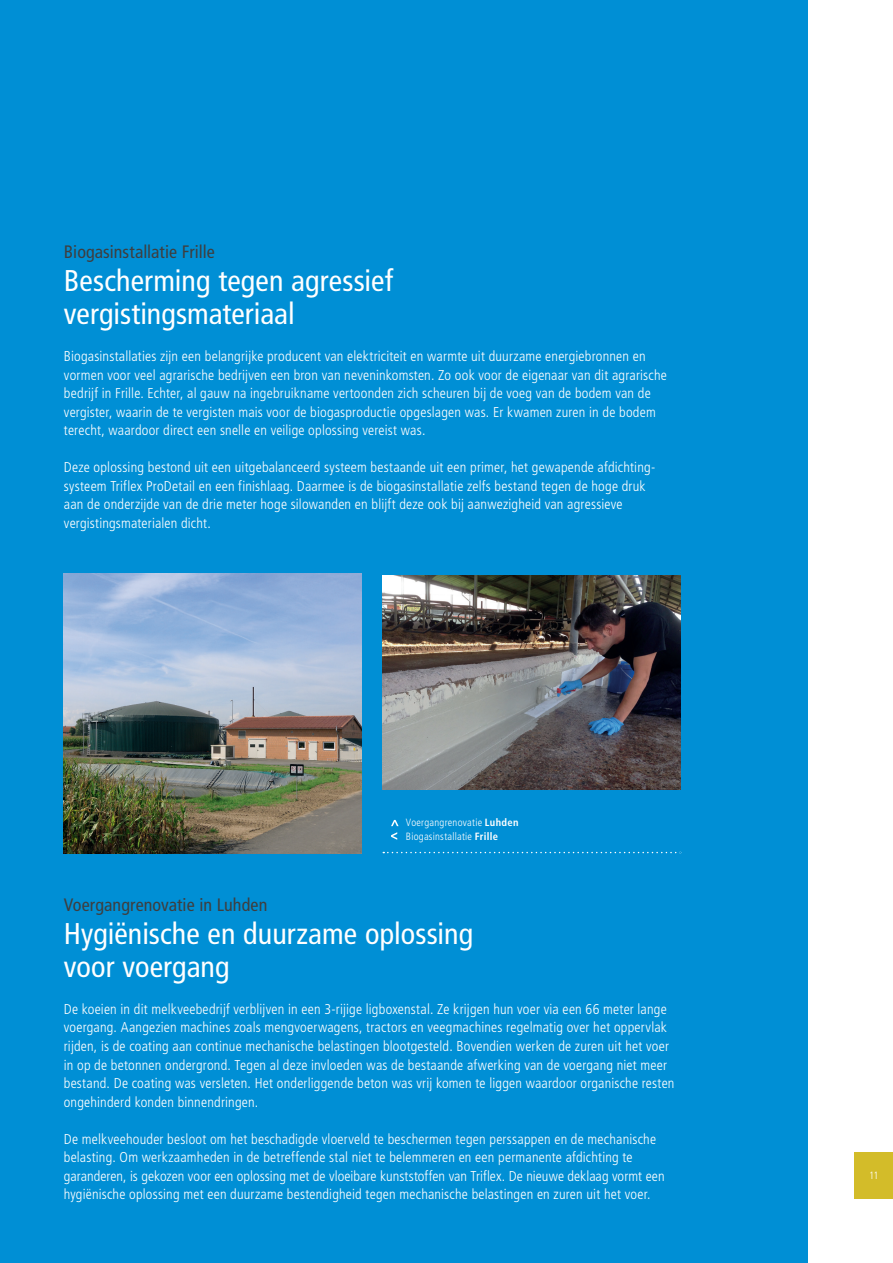
<style>
.page{position:relative;width:893px;height:1263px;background:#fff}
.page>*{position:absolute;margin:0;border:0;box-sizing:border-box;transform-origin:0 0}
.KOP_20PT_-_S{font:condensed 30px/33px "Frutiger LT Pro";letter-spacing:.005em;color:#fff}
.BOVENKOP_-_S{font:condensed 18px "Frutiger LT Pro";letter-spacing:.005em;color:#3e3e3f}
.PLATTE_TEKST{font:300 condensed 14.25px/18.6px "Frutiger LT Pro";letter-spacing:.015em;color:#fff}
.FOTOCREDIT{font:300 condensed 10.5px "Frutiger LT Pro";letter-spacing:.025em;color:#fff}
.s1{font-weight:700}
</style>
<div class="page">
<div style="left:0;top:0;width:808px;height:1263px;background:#008fd5"></div>
<img style="left:64px;top:574px;width:298px;height:279px">
<img style="left:383px;top:576px;width:297px;height:214px">
<svg style="left:383px;top:819px;width:298px;height:34px"></svg>
<div style="left:855px;top:1152px;width:38px;height:47px;background:#d3bc29"></div>
<p class="BOVENKOP_-_S" style="left:64px;top:241px;width:152px">Biogasinstallatie Frille</p>
<p class="KOP_20PT_-_S" style="left:64px;top:264px;width:331px">Bescherming tegen agressief vergistingsmateriaal</p>
<p class="PLATTE_TEKST" style="left:64px;top:347px;width:604px">Biogasinstallaties zijn een belangrijke producent van elektriciteit en warmte uit duurzame energiebronnen en vormen voor veel agrarische bedrijven een bron van neveninkomsten. Zo ook voor de eigenaar van dit agrarische bedrijf in Frille. Echter, al gauw na ingebruikname vertoonden zich scheuren bij de voeg van de bodem van de vergister, waarin de te vergisten mais voor de biogasproductie opgeslagen was. Er kwamen zuren in de bodem terecht, waardoor direct een snelle en veilige oplossing vereist was.</p>
<p class="PLATTE_TEKST" style="left:64px;top:458px;width:591px">Deze oplossing bestond uit een uitgebalanceerd systeem bestaande uit een primer, het gewapende afdichting&shy;systeem Triflex ProDetail en een finishlaag. Daarmee is de biogasinstallatie zelfs bestand tegen de hoge druk aan de onderzijde van de drie meter hoge silowanden en blijft deze ook bij aanwezigheid van agressieve vergistingsmaterialen dicht.</p>
<p class="FOTOCREDIT" style="left:406px;top:816px;width:114px">Voergangrenovatie <span class="s1">Luhden</span></p>
<p class="FOTOCREDIT" style="left:406px;top:830px;width:94px">Biogasinstallatie <span class="s1">Frille</span></p>
<p class="BOVENKOP_-_S" style="left:64px;top:894px;width:205px">Voergangrenovatie in Luhden</p>
<p class="KOP_20PT_-_S" style="left:64px;top:917px;width:411px">Hygiënische en duurzame oplossing voor voergang</p>
<p class="PLATTE_TEKST" style="left:64px;top:1000px;width:612px">De koeien in dit melkveebedrijf verblijven in een 3-rijige ligboxenstal. Ze krijgen hun voer via een 66 meter lange voergang. Aangezien machines zoals mengvoerwagens, tractors en veegmachines regelmatig over het oppervlak rijden, is de coating aan continue mechanische belastingen blootgesteld. Bovendien werken de zuren uit het voer in op de betonnen ondergrond. Tegen al deze invloeden was de bestaande afwerking van de voergang niet meer bestand. De coating was versleten. Het onderliggende beton was vrij komen te liggen waardoor organische resten ongehinderd konden binnendringen.</p>
<p class="PLATTE_TEKST" style="left:64px;top:1129px;width:602px">De melkveehouder besloot om het beschadigde vloerveld te beschermen tegen perssappen en de mechanische belasting. Om werkzaamheden in de betreffende stal niet te belemmeren en een permanente afdichting te garanderen, is gekozen voor een oplossing met de vloeibare kunststoffen van Triflex. De nieuwe deklaag vormt een hygiënische oplossing met een duurzame bestendigheid tegen mechanische belastingen en zuren uit het voer.</p>
<p class="FOTOCREDIT" style="left:869px;top:1170px;width:11px">11</p>
</div>
